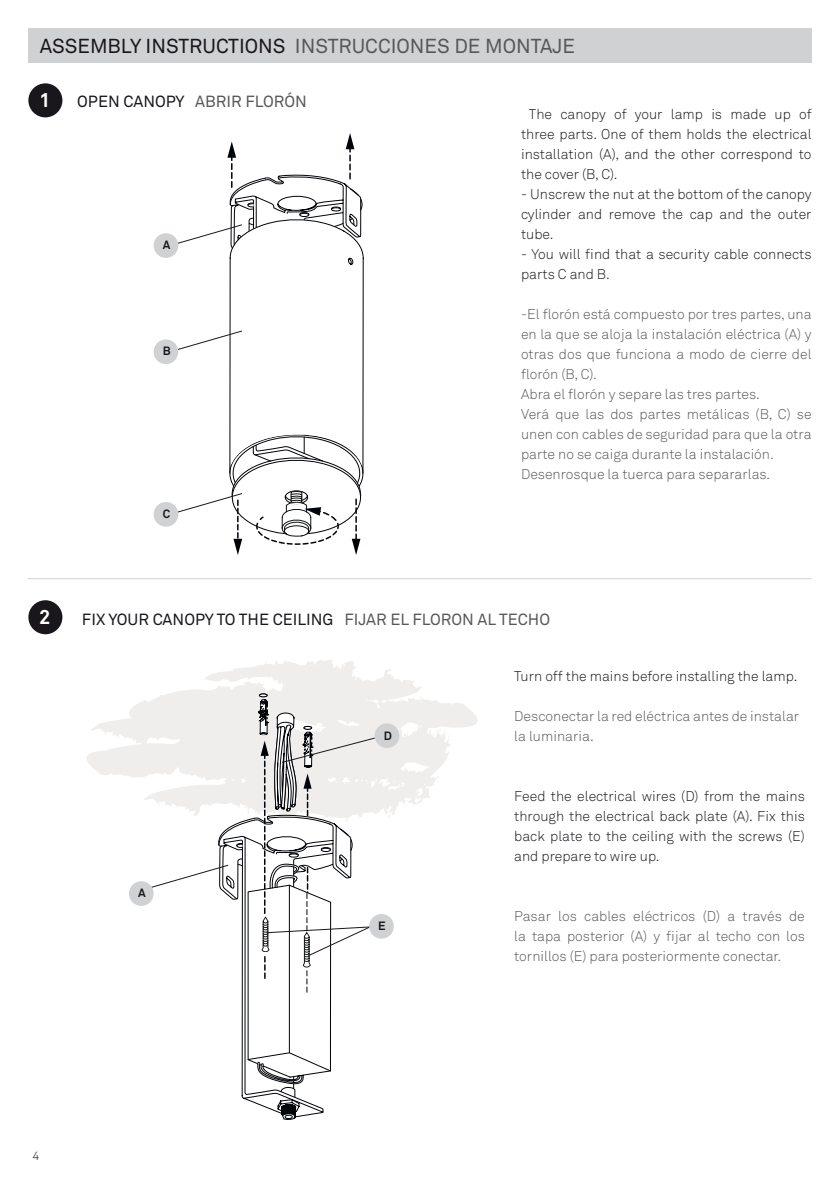
<style>
.page{position:relative;width:840px;height:1191px;background:#fff}
.page>*{position:absolute;margin:0;border:0;box-sizing:border-box;transform-origin:0 0}
.t1{font:20px "Akkurat";color:#58585a}
.t2{font:700 20px "Akkurat";color:#fff}
.t3{font:16px "Akkurat";color:#1a171c}
.t4{font:16px "Akkurat";color:#58585a}
.t5{font:300 14px/20px "Akkurat";color:#58585a}
.t6{font:300 14px/20px "Akkurat";color:#1a171c;text-align:justify}
.t7{font:300 12px "Akkurat Pro";color:#1a171c}
.t8{font:700 11.8px "Akkurat";color:#1a171c}
.s1{color:#1a171c}
.s2{color:#58585a}
</style>
<div class="page">
<div style="left:28px;top:28px;width:783px;height:34px;background:#d0d1d2"></div>
<hr style="left:27px;top:578px;width:784px;height:1px;background:#d0d1d2">
<svg style="left:87px;top:659px;width:391px;height:159px"></svg>
<div style="left:28px;top:83px;width:34px;height:34px;background:#1a171c;border-radius:50%"></div>
<svg style="left:160px;top:133px;width:204px;height:422px"></svg>
<div style="left:153px;top:233px;width:25px;height:25px;background:#d0d1d2;border-radius:50%"></div>
<div style="left:153px;top:339px;width:25px;height:25px;background:#d0d1d2;border-radius:50%"></div>
<div style="left:153px;top:502px;width:25px;height:24px;background:#d0d1d2;border-radius:50%"></div>
<div style="left:374px;top:723px;width:25px;height:25px;background:#d0d1d2;border-radius:50%"></div>
<div style="left:129px;top:881px;width:24px;height:25px;background:#d0d1d2;border-radius:50%"></div>
<div style="left:28px;top:600px;width:34px;height:34px;background:#1a171c;border-radius:50%"></div>
<div style="left:369px;top:914px;width:24px;height:24px;background:#d0d1d2;border-radius:50%"></div>
<svg style="left:146px;top:693px;width:229px;height:427px"></svg>
<h1 class="t1" style="left:40px;top:33px;width:536px"><span class="s1">ASSEMBLY INSTRUCTIONS</span> INSTRUCCIONES DE MONTAJE</h1>
<h1 class="t2" style="left:39px;top:88px;width:13px">1</h1>
<p class="t4" style="left:77px;top:92px;width:231px"><span class="s1">OPEN CANOPY</span> ABRIR FLORÓN</p>
<p class="t8" style="left:163px;top:237px;width:9px">A</p>
<p class="t8" style="left:163px;top:343px;width:9px">B</p>
<p class="t8" style="left:163px;top:507px;width:9px">C</p>
<p class="t6" style="left:520px;top:104px;width:292px;text-indent:8px">The canopy of your lamp is made up of three parts. One of them holds the electrical installation (A), and the other correspond to the cover (B, C).</p>
<p class="t6" style="left:520px;top:184px;width:292px">- Unscrew the nut at the bottom of the canopy cylinder and remove the cap and the outer tube.</p>
<p class="t6" style="left:520px;top:244px;width:292px">- You will find that a security cable connects parts C and B.</p>
<p class="t5" style="left:520px;top:304px;width:292px">-El florón está compuesto por tres partes, una en la que se aloja la instalación eléctrica (A) y otras dos que funciona a modo de cierre del florón (B, C).<br>Abra el florón y separe las tres partes.<br>Verá que las dos partes metálicas (B, C) se unen con cables de seguridad para que la otra parte no se caiga durante la instalación.<br>Desenrosque la tuerca para separarlas.</p>
<h1 class="t2" style="left:39px;top:605px;width:13px">2</h1>
<p class="t3" style="left:82px;top:609px;width:469px">FIX YOUR CANOPY TO THE CEILING <span class="s2">FIJAR EL FLORON AL TECHO</span></p>
<p class="t8" style="left:138px;top:885px;width:9px">A</p>
<p class="t8" style="left:383px;top:728px;width:10px">D</p>
<p class="t8" style="left:378px;top:918px;width:9px">E</p>
<p class="t6" style="left:514px;top:665px;width:284px">Turn off the mains before installing the lamp.</p>
<p class="t5" style="left:514px;top:705px;width:286px">Desconectar la red eléctrica antes de instalar la luminaria.</p>
<p class="t6" style="left:514px;top:785px;width:292px">Feed the electrical wires (D) from the mains through the electrical back plate (A). Fix this back plate to the ceiling with the screws (E) and prepare to wire up.</p>
<p class="t5" style="left:514px;top:905px;width:292px;text-align:justify">Pasar los cables eléctricos (D) a través de la tapa posterior (A) y fijar al techo con los tornillos (E) para posteriormente conectar.</p>
<p class="t7" style="left:33px;top:1148px;width:8px">4</p>
</div>
